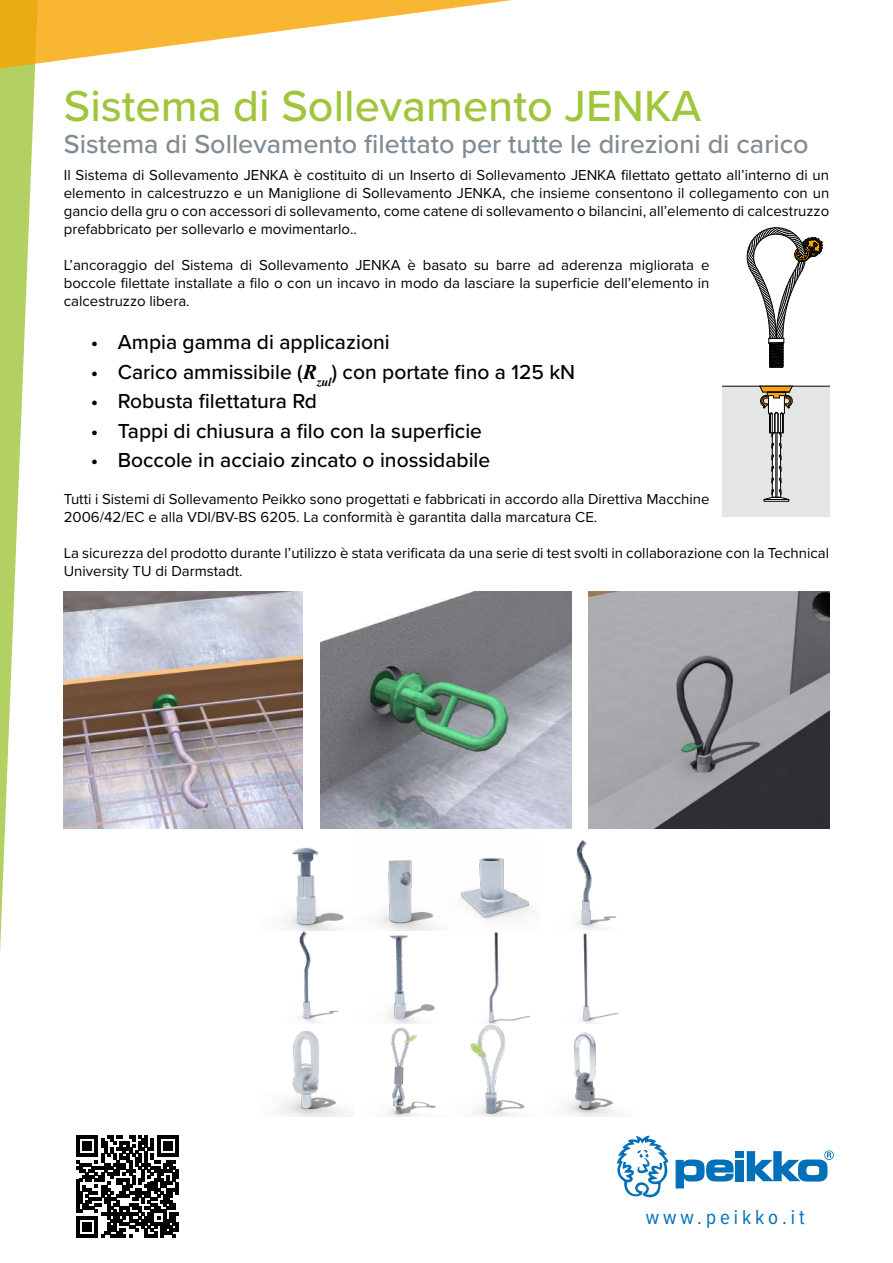
<style>
.page{position:relative;width:893px;height:1263px;background:#fff}
.page>*{position:absolute;margin:0;border:0;box-sizing:border-box;transform-origin:0 0}
.t1{font:500 45px "Proxima Nova";color:#9fc63b}
.t2{font:500 27px "Proxima Nova";color:#808b94}
.t3{font:500 21px "Proxima Nova";color:#000}
.t4{font:21px "Proxima Nova Cond";letter-spacing:.19em;color:#0071b9}
.t5{font:15px/18px "Proxima Nova";color:#000;text-align:justify}
.s1{font-family:"Times New Roman";font-weight:700;font-style:italic}
</style>
<div class="page">
<img style="left:64px;top:591px;width:239px;height:237px">
<img style="left:321px;top:591px;width:250px;height:237px">
<img style="left:588px;top:591px;width:241px;height:237px">
<img style="left:280px;top:840px;width:339px;height:276px">
<div style="left:722px;top:386px;width:108px;height:131px;background:#e3e6e5"></div>
<hr style="left:722px;top:386px;width:38px;height:1px;background:#000">
<hr style="left:792px;top:386px;width:38px;height:1px;background:#000">
<svg style="left:759px;top:386px;width:34px;height:115px"></svg>
<hr style="left:760px;top:386px;width:32px;height:1px;background:#000">
<svg style="left:747px;top:227px;width:76px;height:141px"></svg>
<svg style="left:76px;top:1135px;width:103px;height:103px"></svg>
<svg style="left:0;top:70px;width:35px;height:882px;fill:#b2d162"></svg>
<svg style="left:0;top:0;width:512px;height:70px"></svg>
<svg style="left:676px;top:1159px;width:57px;height:29px"></svg>
<div style="left:735px;top:1151px;width:9px;height:7px;background:#0071b9"></div>
<div style="left:735px;top:1160px;width:9px;height:21px;background:#0071b9"></div>
<svg style="left:747px;top:1150px;width:87px;height:31px"></svg>
<svg style="left:617px;top:1135px;width:51px;height:62px"></svg>
<h1 class="t1" style="left:64px;top:72px;width:639px">Sistema di Sollevamento JENKA</h1>
<h2 class="t2" style="left:64px;top:124px;width:746px">Sistema di Sollevamento filettato per tutte le direzioni di carico</h2>
<p class="t5" style="left:64px;top:165px;width:767px">Il Sistema di Sollevamento JENKA è costituito di un Inserto di Sollevamento JENKA filettato gettato all’interno di un elemento in calcestruzzo e un Maniglione di Sollevamento JENKA, che insieme consentono il collegamento con un gancio della gru o con accessori di sollevamento, come catene di sollevamento o bilancini, all’elemento di calcestruzzo prefabbricato per sollevarlo e movimentarlo..</p>
<p class="t5" style="left:64px;top:255px;width:647px">L’ancoraggio del Sistema di Sollevamento JENKA è basato su barre ad aderenza migliorata e boccole filettate installate a filo o con un incavo in modo da lasciare la superficie dell’elemento in calcestruzzo libera.</p>
<h3 class="t3" style="left:91px;top:327px;width:300px">• Ampia gamma di applicazioni</h3>
<h3 class="t3" style="left:91px;top:356px;width:486px">• Carico ammissibile (<span class="s1">R</span><sub>zul</sub>) con portate fino a 125 kN</h3>
<h3 class="t3" style="left:91px;top:385px;width:228px">• Robusta filettatura Rd</h3>
<h3 class="t3" style="left:91px;top:415px;width:393px">• Tappi di chiusura a filo con la superficie</h3>
<h3 class="t3" style="left:91px;top:444px;width:401px">• Boccole in acciaio zincato o inossidabile</h3>
<p class="t5" style="left:64px;top:489px;width:647px">Tutti i Sistemi di Sollevamento Peikko sono progettati e fabbricati in accordo alla Direttiva Macchine<br>2006/42/EC e alla VDI/BV-BS 6205. La conformità è garantita dalla marcatura CE.</p>
<p class="t5" style="left:64px;top:543px;width:767px">La sicurezza del prodotto durante l’utilizzo è stata verificata da una serie di test svolti in collaborazione con la Technical<br>University TU di Darmstadt.</p>
<h3 class="t4" style="left:646px;top:1202px;width:160px">www.peikko.it</h3>
</div>
